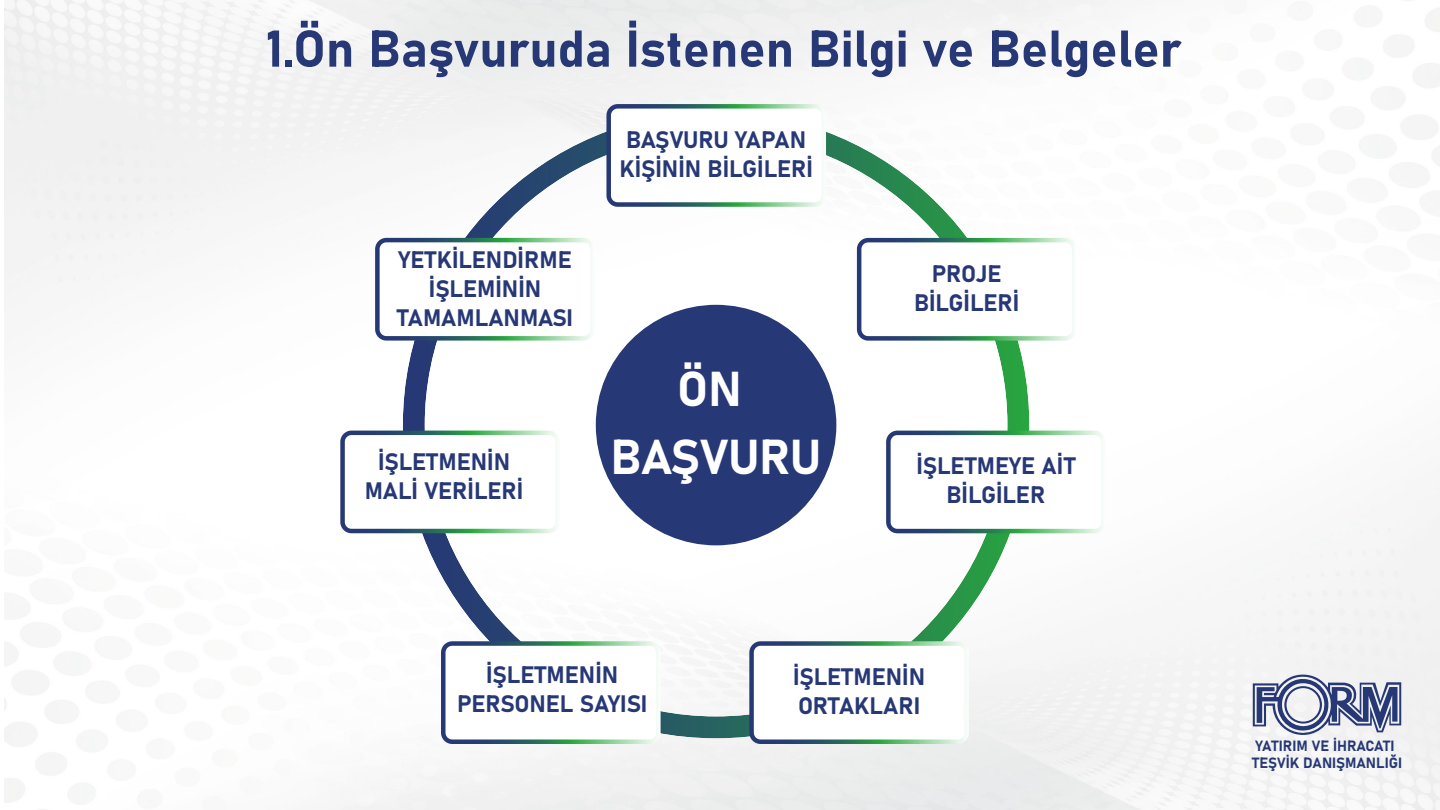
<style>
.page{position:relative;width:1440px;height:810px;background:#fff}
.page>*{position:absolute;margin:0;border:0;box-sizing:border-box;transform-origin:0 0}
.t1{font:50.93px "Bahnschrift";color:#263875}
.t2{font:48.3px/67.9px "Bahnschrift";letter-spacing:-.01em;color:#fff;text-align:center}
.t3{font:23.48px/29px "Bahnschrift";color:#263875;text-align:center}
.t4{font:14.7px/17.6px "Bahnschrift";color:#263875}
</style>
<div class="page">
<svg style="left:1253px;top:674px;width:148px;height:61px"></svg>
<svg style="left:403px;top:112px;width:626px;height:626px"></svg>
<div style="left:596px;top:305px;width:240px;height:240px;background:#263875;border-radius:50%"></div>
<div style="left:859px;top:240px;width:215px;height:98px;background:#fff;border-radius:9px"></div>
<div style="left:857px;top:238px;width:219px;height:103px;border:4px solid #fff;border-radius:9px"></div>
<div style="left:888px;top:433px;width:215px;height:98px;background:#fff;border-radius:9px"></div>
<div style="left:886px;top:431px;width:220px;height:102px;border:4px solid #fff;border-radius:9px"></div>
<div style="left:443px;top:644px;width:215px;height:98px;background:#fff;border-radius:9px"></div>
<div style="left:441px;top:641px;width:220px;height:103px;border:4px solid #fff;border-radius:9px"></div>
<div style="left:343px;top:433px;width:215px;height:98px;background:#fff;border-radius:9px"></div>
<div style="left:340px;top:431px;width:220px;height:102px;border:4px solid #fff;border-radius:9px"></div>
<div style="left:377px;top:240px;width:215px;height:98px;background:#fff;border-radius:9px"></div>
<div style="left:375px;top:238px;width:220px;height:103px;border:4px solid #fff;border-radius:9px"></div>
<div style="left:609px;top:106px;width:215px;height:99px;background:#fff;border-radius:9px"></div>
<div style="left:606px;top:104px;width:220px;height:103px;border:4px solid #fff;border-radius:9px"></div>
<div style="left:752px;top:644px;width:215px;height:98px;background:#fff;border-radius:9px"></div>
<div style="left:749px;top:641px;width:220px;height:103px;border:4px solid #fff;border-radius:9px"></div>
<h1 class="t1" style="left:266px;top:10px;width:917px">1.Ön Başvuruda İstenen Bilgi ve Belgeler</h1>
<p class="t3" style="left:397px;top:243px;width:177px">YETKİLENDİRME<br>İŞLEMİNİN<br>TAMAMLANMASI</p>
<p class="t3" style="left:365px;top:446px;width:160px">İŞLETMENİN<br>MALİ VERİLERİ</p>
<p class="t3" style="left:619px;top:123px;width:195px;text-align:left">BAŞVURU YAPAN<br>KİŞİNİN BİLGİLERİ</p>
<h2 class="t2" style="left:611px;top:352px;width:212px">ÖN<br>BAŞVURU</h2>
<p class="t3" style="left:914px;top:260px;width:107px">PROJE<br>BİLGİLERİ</p>
<p class="t3" style="left:916px;top:450px;width:160px">İŞLETMEYE AİT<br>BİLGİLER</p>
<p class="t3" style="left:457px;top:658px;width:192px">İŞLETMENİN<br>PERSONEL SAYISI</p>
<p class="t3" style="left:793px;top:661px;width:134px;text-align:left">İŞLETMENİN<br>ORTAKLARI</p>
<p class="t4" style="left:1252px;top:736px;width:152px">YATIRIM VE İHRACATI<br>TEŞVİK DANIŞMANLIĞI</p>
</div>
